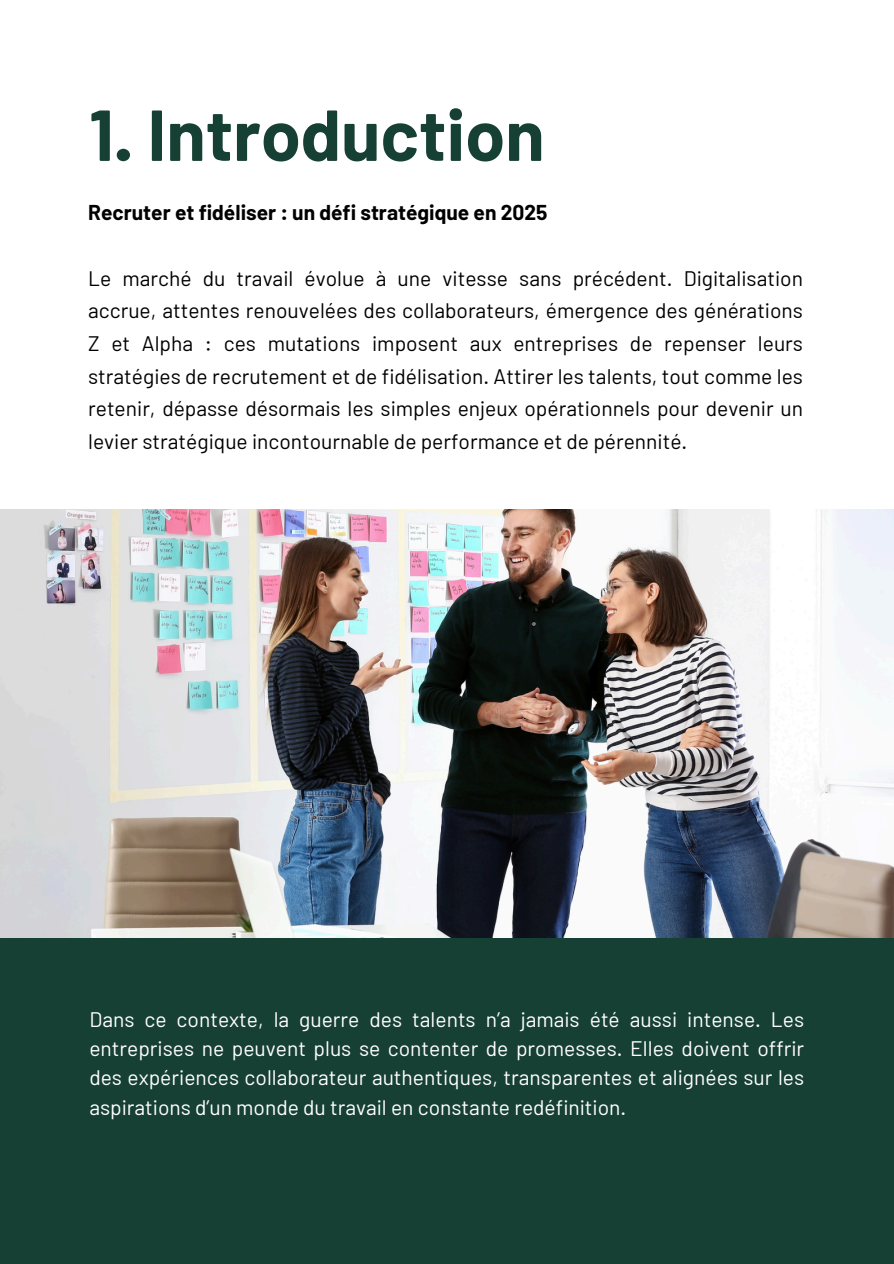
<style>
.page{position:relative;width:894px;height:1264px;background:#fff}
.page>*{position:absolute;margin:0;border:0;box-sizing:border-box;transform-origin:0 0}
.t1{font:700 72px "Barlow";color:#174035}
.t2{font:21px/32.7px "Barlow";color:#000;text-align:justify}
.t3{font:21px/29.2px "Barlow";color:#fff;text-align:justify}
.t4{font:700 21px "Barlow";color:#000}
</style>
<div class="page">
<div style="left:0;top:856px;width:893px;height:407px;background:#174035"></div>
<img style="left:0;top:510px;width:893px;height:427px">
<h1 class="t1" style="left:89px;top:89px;width:456px">1. Introduction</h1>
<h2 class="t4" style="left:88px;top:199px;width:461px">Recruter et fidéliser : un défi stratégique en 2025</h2>
<p class="t2" style="left:88px;top:261px;width:716px">Le marché du travail évolue à une vitesse sans précédent. Digitalisation accrue, attentes renouvelées des collaborateurs, émergence des générations Z et Alpha : ces mutations imposent aux entreprises de repenser leurs stratégies de recrutement et de fidélisation. Attirer les talents, tout comme les retenir, dépasse désormais les simples enjeux opérationnels pour devenir un levier stratégique incontournable de performance et de pérennité.</p>
<p class="t3" style="left:89px;top:1003px;width:716px">Dans ce contexte, la guerre des talents n’a jamais été aussi intense. Les entreprises ne peuvent plus se contenter de promesses. Elles doivent offrir des expériences collaborateur authentiques, transparentes et alignées sur les aspirations d’un monde du travail en constante redéfinition.</p>
</div>
